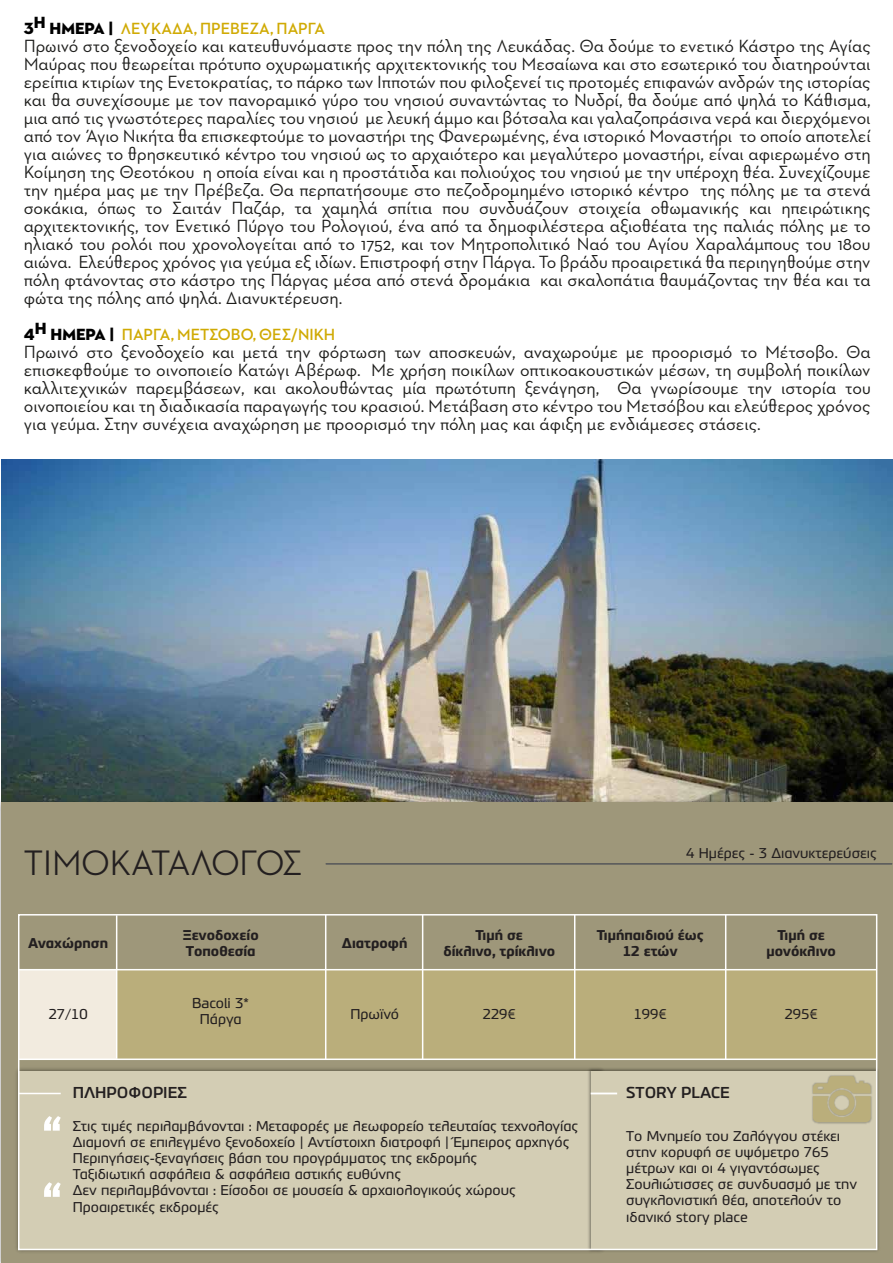
<style>
.page{position:relative;width:893px;height:1263px;background:#fff}
.page>*{position:absolute;margin:0;border:0;box-sizing:border-box;transform-origin:0 0}
.t1{font:500 36px "Neutraface Two Disp Greek";color:#231f20}
.t2{font:18px/18px "Neutraface Two Text Greek";letter-spacing:-.005em;color:#1d1d1b;text-align:justify}
.t3{font:700 16.5px "Neutraface Two Disp Greek";color:#d0aa04}
.t4{font:500 15px "PF Benchmark Pro";color:#231f20}
.t5{font:13.5px/16.2px "PF Benchmark Pro";color:#231f20}
.t6{font:700 13.5px/16.2px "PF Benchmark Pro";color:#231f20;text-align:center}
.s1{font-family:"Neutraface Two Disp Greek Titl";font-weight:400;color:#000}
</style>
<div class="page">
<img style="left:1px;top:460px;width:892px;height:290px">
<img style="left:0;top:750px;width:893px;height:513px">
<div style="left:1px;top:802px;width:892px;height:461px;background:#9e977a"></div>
<img style="left:16px;top:1068px;width:571px;height:184px">
<div style="left:19px;top:1071px;width:582px;height:178px;background:#d3cdb4"></div>
<img style="left:587px;top:1067px;width:292px;height:186px">
<div style="left:591px;top:1071px;width:286px;height:178px;background:#d3cdb4"></div>
<hr style="left:326px;top:863px;width:566px;height:2px;background:#58595b">
<div style="left:116px;top:970px;width:761px;height:89px;background:#baae7b"></div>
<div style="left:19px;top:970px;width:97px;height:89px;background:#f2ebdf"></div>
<hr style="left:116px;top:915px;width:1px;height:144px;background:#fff">
<hr style="left:325px;top:915px;width:1px;height:144px;background:#fff">
<hr style="left:422px;top:915px;width:1px;height:144px;background:#fff">
<hr style="left:574px;top:915px;width:1px;height:144px;background:#fff">
<hr style="left:725px;top:915px;width:1px;height:144px;background:#fff">
<hr style="left:19px;top:1058px;width:858px;height:2px;background:#fff">
<hr style="left:19px;top:969px;width:858px;height:1px;background:#fff">
<div style="left:18px;top:914px;width:859px;height:336px;border:2px solid #fff"></div>
<hr style="left:591px;top:1092px;width:26px;height:2px;background:#fff">
<img style="left:812px;top:1075px;width:60px;height:49px">
<svg style="left:813px;top:1076px;width:58px;height:46px"></svg>
<svg style="left:44px;top:1116px;width:17px;height:15px"></svg>
<svg style="left:44px;top:1182px;width:17px;height:15px"></svg>
<hr style="left:19px;top:1093px;width:42px;height:1px;background:#fff">
<p class="t3" style="left:24px;top:20px;width:303px"><span class="s1">3</span><sup>η</sup> <span class="s1">Ημέρα |</span> ΛΕΥΚΑΔΑ, ΠΡΕΒΕΖΑ, ΠΑΡΓΑ</p>
<p class="t2" style="left:24px;top:37px;width:848px">Πρωινό στο ξενοδοχείο και κατευθυνόμαστε προς την πόλη της Λευκάδας. Θα δούμε το ενετικό Κάστρο της Αγίας Μαύρας που θεωρείται πρότυπο οχυρωματικής αρχιτεκτονικής του Μεσαίωνα και στο εσωτερικό του διατηρούνται ερείπια κτιρίων της Ενετοκρατίας, το πάρκο των Ιπποτών που φιλοξενεί τις προτομές επιφανών ανδρών της ιστορίας και θα συνεχίσουμε με τον πανοραμικό γύρο του νησιού συναντώντας το Νυδρί, θα δούμε από ψηλά το Κάθισμα, μια από τις γνωστότερες παραλίες του νησιού με λευκή άμμο και βότσαλα και γαλαζοπράσινα νερά και διερχόμενοι από τον Άγιο Νικήτα θα επισκεφτούμε το μοναστήρι της Φανερωμένης, ένα ιστορικό Μοναστήρι το οποίο αποτελεί για αιώνες το θρησκευτικό κέντρο του νησιού ως το αρχαιότερο και μεγαλύτερο μοναστήρι, είναι αφιερωμένο στη Κοίμηση της Θεοτόκου η οποία είναι και η προστάτιδα και πολιούχος του νησιού με την υπέροχη θέα. Συνεχίζουμε την ημέρα μας με την Πρέβεζα. Θα περπατήσουμε στο πεζοδρομημένο ιστορικό κέντρο της πόλης με τα στενά σοκάκια, όπως το Σαιτάν Παζάρ, τα χαμηλά σπίτια που συνδυάζουν στοιχεία οθωμανικής και ηπειρώτικης αρχιτεκτονικής, τον Ενετικό Πύργο του Ρολογιού, ένα από τα δημοφιλέστερα αξιοθέατα της παλιάς πόλης με το ηλιακό του ρολόι που χρονολογείται από το 1752, και τον Μητροπολιτικό Ναό του Αγίου Χαραλάμπους του 18ου αιώνα. Ελεύθερος χρόνος για γεύμα εξ ιδίων. Επιστροφή στην Πάργα. Το βράδυ προαιρετικά θα περιηγηθούμε στην πόλη φτάνοντας στο κάστρο της Πάργας μέσα από στενά δρομάκια και σκαλοπάτια θαυμάζοντας την θέα και τα φώτα της πόλης από ψηλά. Διανυκτέρευση.</p>
<p class="t3" style="left:24px;top:326px;width:313px"><span class="s1">4</span><sup>η</sup> <span class="s1">Ημέρα |</span> ΠΑΡΓΑ, ΜΕΤΣΟΒΟ, ΘΕΣ/ΝΙΚΗ</p>
<p class="t2" style="left:24px;top:343px;width:848px">Πρωινό στο ξενοδοχείο και μετά την φόρτωση των αποσκευών, αναχωρούμε με προορισμό το Μέτσοβο. Θα επισκεφθούμε το οινοποιείο Κατώγι Αβέρωφ. Με χρήση ποικίλων οπτικοακουστικών μέσων, τη συμβολή ποικίλων καλλιτεχνικών παρεμβάσεων, και ακολουθώντας μία πρωτότυπη ξενάγηση, Θα γνωρίσουμε την ιστορία του οινοποιείου και τη διαδικασία παραγωγής του κρασιού. Μετάβαση στο κέντρο του Μετσόβου και ελεύθερος χρόνος για γεύμα. Στην συνέχεια αναχώρηση με προορισμό την πόλη μας και άφιξη με ενδιάμεσες στάσεις.</p>
<h1 class="t1" style="left:24px;top:843px;width:280px">ΤΙΜΟΚΑΤΑΛΟΓΟΣ</h1>
<p class="t5" style="left:686px;top:845px;width:192px">4 Ηµέρες - 3 ∆ιανυκτερεύσεις</p>
<p class="t6" style="left:28px;top:935px;width:81px">Αναχώρηση</p>
<p class="t6" style="left:183px;top:927px;width:78px;text-align:left">Ξενοδοχείο<br>Τοποθεσία</p>
<p class="t6" style="left:342px;top:935px;width:67px">∆ιατροφή</p>
<p class="t6" style="left:443px;top:927px;width:113px">Τιµή σε<br>δίκλινο, τρίκλινο</p>
<p class="t6" style="left:597px;top:927px;width:108px">Τιµήπαιδιού έως<br>12 ετών</p>
<p class="t6" style="left:766px;top:927px;width:71px">Τιµή σε µονόκλινο</p>
<p class="t5" style="left:192px;top:995px;width:59px;text-align:center">Bacoli 3*<br>Πάργα</p>
<p class="t5" style="left:49px;top:1006px;width:40px">27/10</p>
<p class="t5" style="left:350px;top:1006px;width:50px">Πρωϊνό</p>
<p class="t5" style="left:483px;top:1006px;width:34px">229€</p>
<p class="t5" style="left:634px;top:1006px;width:34px">199€</p>
<p class="t5" style="left:785px;top:1006px;width:34px">295€</p>
<p class="t4" style="left:73px;top:1083px;width:116px">ΠΛΗΡΟΦΟΡΙΕΣ</p>
<p class="t4" style="left:626px;top:1083px;width:105px">STORY PLACE</p>
<p class="t5" style="left:73px;top:1118px;width:507px">Στις τιµές περιλαµβάνονται : Μεταφορές µε λεωφορείο τελευταίας τεχνολογίας ∆ιαµονή σε επιλεγµένο ξενοδοχείο | Αντίστοιχη διατροφή | Έµπειρος αρχηγός Περιηγήσεις-ξεναγήσεις βάση του προγράµµατος της εκδροµής<br>Ταξιδιωτική ασφάλεια &amp; ασφάλεια αστικής ευθύνης<br>∆εν περιλαµβάνονται : Είσοδοι σε µουσεία &amp; αρχαιολογικούς χώρους Προαιρετικές εκδροµές</p>
<p class="t5" style="left:626px;top:1128px;width:232px">Το Μνηµείο του Ζαλόγγου στέκει στην κορυφή σε υψόµετρο 765 µέτρων και οι 4 γιγαντόσωµες<br>Σουλιώτισσες σε συνδυασµό µε την συγκλονιστική θέα, αποτελούν το ιδανικό story place</p>
</div>
